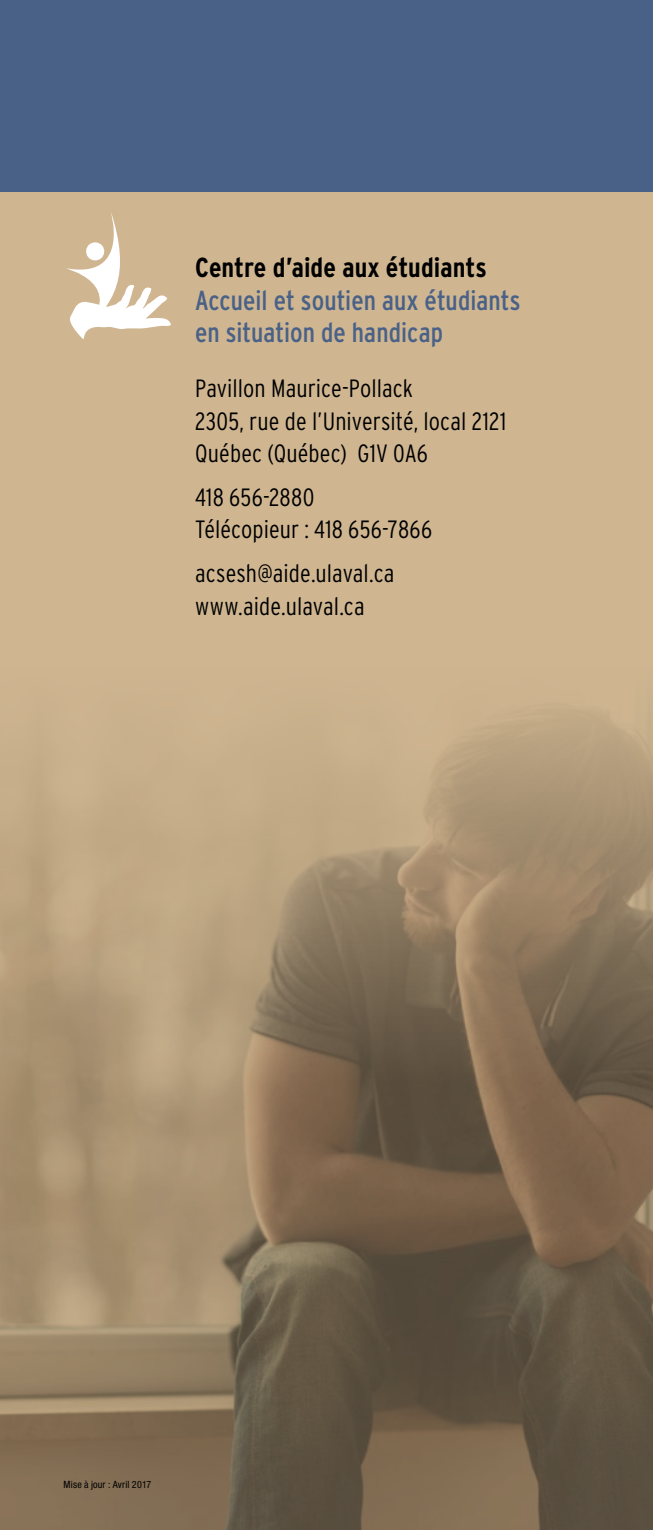
<style>
.page{position:relative;width:653px;height:1530px;background:#fff}
.page>*{position:absolute;margin:0;border:0;box-sizing:border-box;transform-origin:0 0}
.t1{font:condensed 27.5px/32.5px "Interstate";color:#4a6187}
.t2{font:700 condensed 27.5px "Interstate";color:#000}
.t3{font:300 condensed 25px/32.5px "Interstate";letter-spacing:.005em;color:#000}
.t4{font:condensed 10px "Helvetica Neue";letter-spacing:.02em;color:#000}
</style>
<div class="page">
<div style="left:0;top:191px;width:652px;height:1339px;background:#cfb691"></div>
<div style="left:0;top:0;width:652px;height:191px;background:#4a6187"></div>
<img style="left:0;top:709px;width:652px;height:821px">
<svg style="left:66px;top:213px;width:105px;height:126px"></svg>
<p class="t2" style="left:195px;top:252px;width:293px">Centre d’aide aux étudiants</p>
<p class="t1" style="left:195px;top:284px;width:327px">Accueil et soutien aux étudiants en situation de handicap</p>
<p class="t3" style="left:195px;top:372px;width:312px">Pavillon Maurice-Pollack<br>2305, rue de l’Université, local 2121<br>Québec (Québec) G1V 0A6</p>
<p class="t3" style="left:195px;top:481px;width:238px">418 656-2880<br>Télécopieur : 418 656-7866</p>
<p class="t3" style="left:195px;top:557px;width:201px">acsesh@aide.ulaval.ca www.aide.ulaval.ca</p>
<p class="t4" style="left:64px;top:1478px;width:89px">Mise à jour : Avril 2017</p>
</div>
